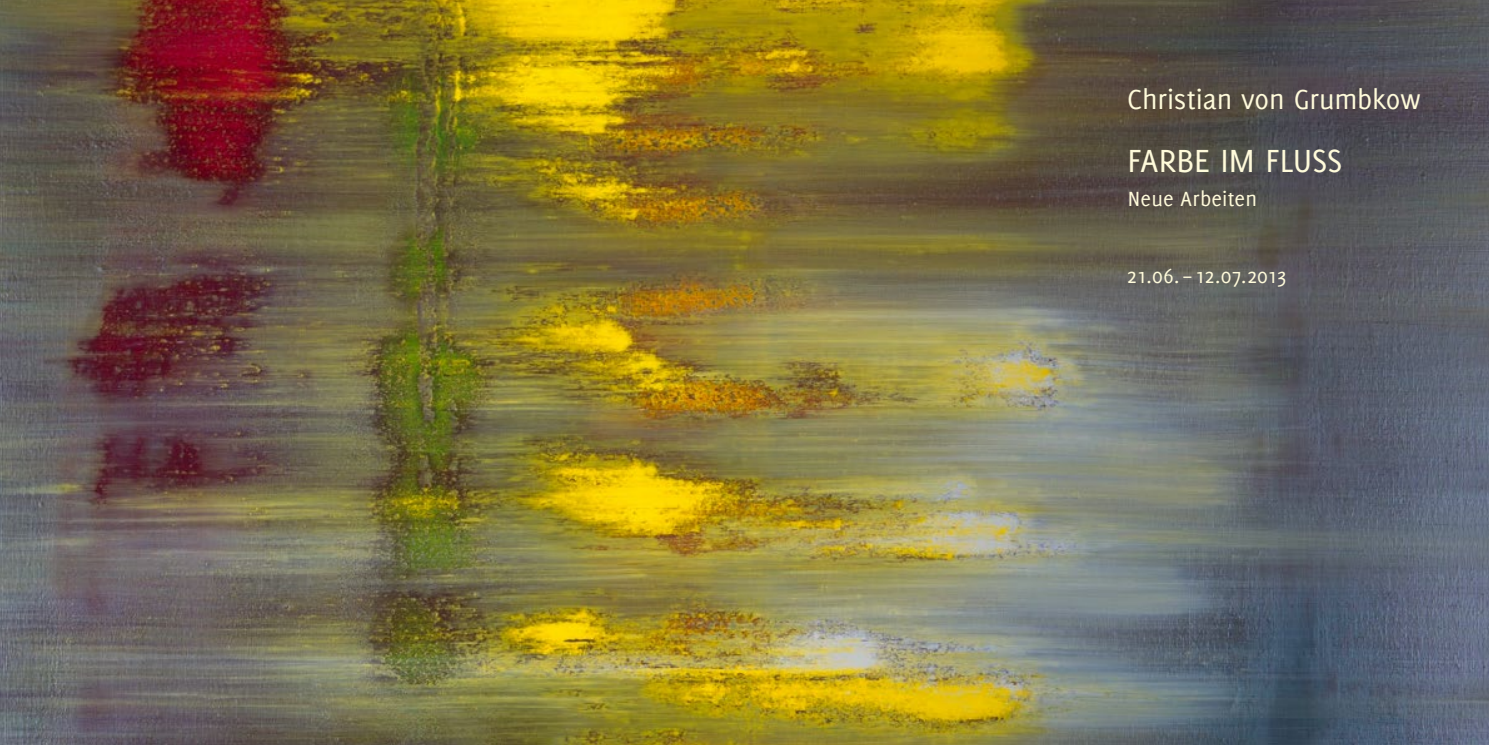
<style>
.page{position:relative;width:1489px;height:745px;background:#fff}
.page>*{position:absolute;margin:0;border:0;box-sizing:border-box;transform-origin:0 0}
.t1{font:35px "Delicious";letter-spacing:-.005em;color:#fffbdb}
.t2{font:30px "Delicious";letter-spacing:-.005em;color:#fffbdb}
.t3{font:22.5px "Delicious";letter-spacing:-.015em;color:#fffbdb}
.t4{font:22.5px "Delicious";letter-spacing:.005em;color:#fffbdb}
</style>
<div class="page">
<img style="left:0;top:0;width:1488px;height:744px">
<p class="t2" style="left:1127px;top:82px;width:295px">Christian von Grumbkow</p>
<p class="t1" style="left:1127px;top:141px;width:216px">FARBE IM FLUSS</p>
<p class="t4" style="left:1127px;top:186px;width:131px">Neue Arbeiten</p>
<p class="t3" style="left:1126px;top:263px;width:161px">21.06. – 12.07.2013</p>
</div>
